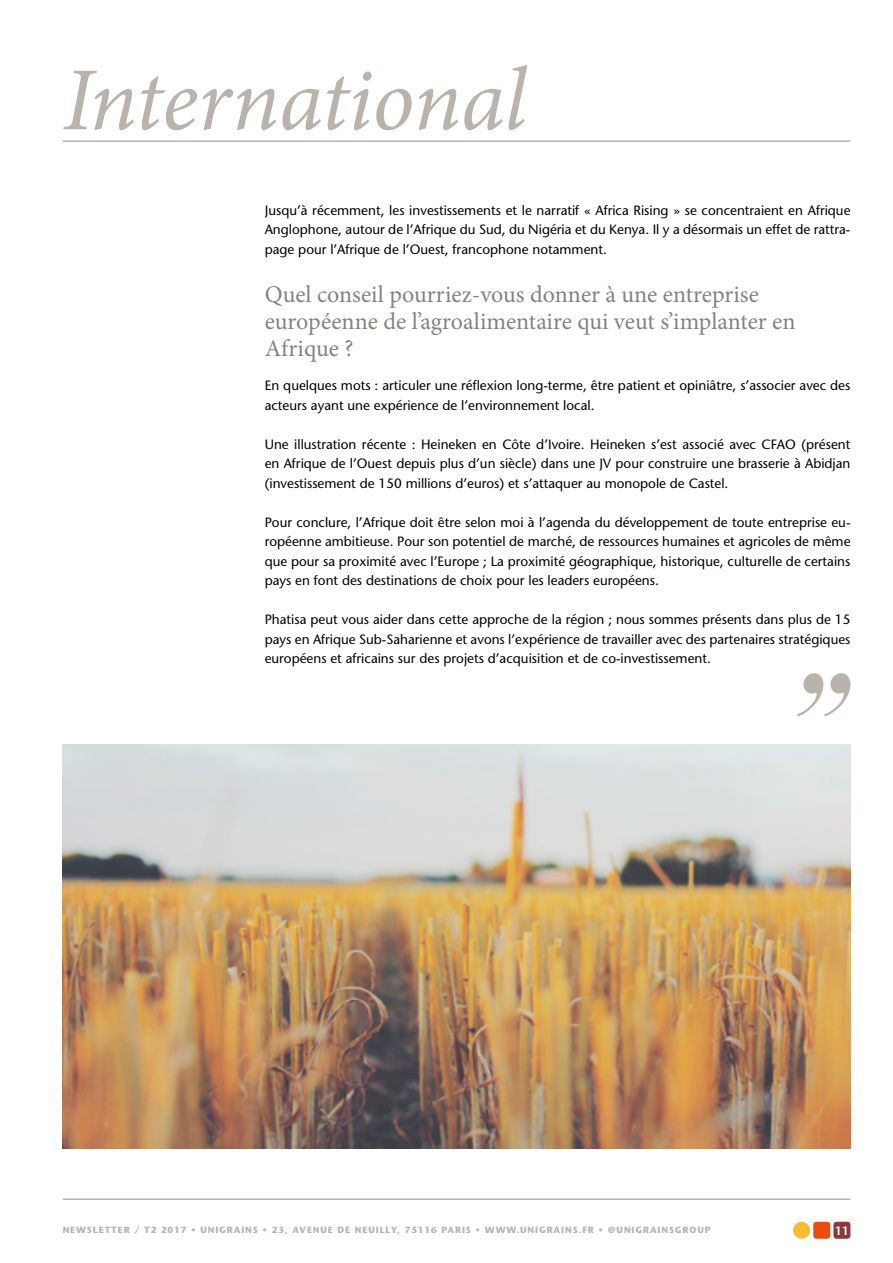
<style>
.page{position:relative;width:893px;height:1263px;background:#fff}
.page>*{position:absolute;margin:0;border:0;box-sizing:border-box;transform-origin:0 0}
.t1{font:italic 90px "Minion Pro";letter-spacing:-.01em;color:#b9b3ab}
.t2{font:24px/27px "Minion Pro";color:#86837d}
.t3{font:500 13.5px/19.5px "Stone Sans Std";color:#000;text-align:justify}
.t4{font:600 12px "Stone Sans Std";color:#fff}
.t5{font:700 9px "Stone Sans Std";letter-spacing:.1em;color:#b9b3ab}
</style>
<div class="page">
<div style="left:793px;top:1222px;width:17px;height:17px;background:#fbbc33;border-radius:50%"></div>
<div style="left:813px;top:1222px;width:17px;height:17px;background:#e94e0f;border-radius:3px"></div>
<div style="left:833px;top:1222px;width:17px;height:17px;background:#8d393a;border-radius:3px"></div>
<hr style="left:63px;top:140px;width:787px;height:2px;background:#b9b3ab">
<img style="left:63px;top:744px;width:787px;height:404px">
<svg style="left:797px;top:673px;width:53px;height:44px"></svg>
<hr style="left:63px;top:1198px;width:787px;height:2px;background:#b9b3ab">
<h1 class="t1" style="left:63px;top:39px;width:465px">International</h1>
<p class="t3" style="left:265px;top:200px;width:587px">Jusqu’à récemment, les investissements et le narratif « Africa Rising » se concentraient en Afrique Anglophone, autour de l’Afrique du Sud, du Nigéria et du Kenya. Il y a désormais un effet de rattra&shy;page pour l’Afrique de l’Ouest, francophone notamment.</p>
<h2 class="t2" style="left:265px;top:281px;width:532px">Quel conseil pourriez-vous donner à une entreprise européenne de l’agroalimentaire qui veut s’implanter en<br>Afrique ?</h2>
<p class="t3" style="left:265px;top:376px;width:587px">En quelques mots : articuler une réflexion long-terme, être patient et opiniâtre, s’associer avec des acteurs ayant une expérience de l’environnement local.</p>
<p class="t3" style="left:265px;top:434px;width:587px">Une illustration récente : Heineken en Côte d’Ivoire. Heineken s’est associé avec CFAO (présent en Afrique de l’Ouest depuis plus d’un siècle) dans une JV pour construire une brasserie à Abidjan (investissement de 150 millions d’euros) et s’attaquer au monopole de Castel.</p>
<p class="t3" style="left:265px;top:512px;width:587px">Pour conclure, l’Afrique doit être selon moi à l’agenda du développement de toute entreprise eu&shy;ropéenne ambitieuse. Pour son potentiel de marché, de ressources humaines et agricoles de même que pour sa proximité avec l’Europe ; La proximité géographique, historique, culturelle de certains pays en font des destinations de choix pour les leaders européens.</p>
<p class="t3" style="left:265px;top:610px;width:587px">Phatisa peut vous aider dans cette approche de la région ; nous sommes présents dans plus de 15 pays en Afrique Sub-Saharienne et avons l’expérience de travailler avec des partenaires stratégiques européens et africains sur des projets d’acquisition et de co-investissement.</p>
<p class="t5" style="left:63px;top:1225px;width:649px">NEWSLETTER / T2 2017 • UNIGRAINS • 23, AVENUE DE NEUILLY, 75116 PARIS • WWW.UNIGRAINS.FR • @UNIGRAINSGROUP</p>
<p class="t4" style="left:835px;top:1223px;width:15px">11</p>
</div>
